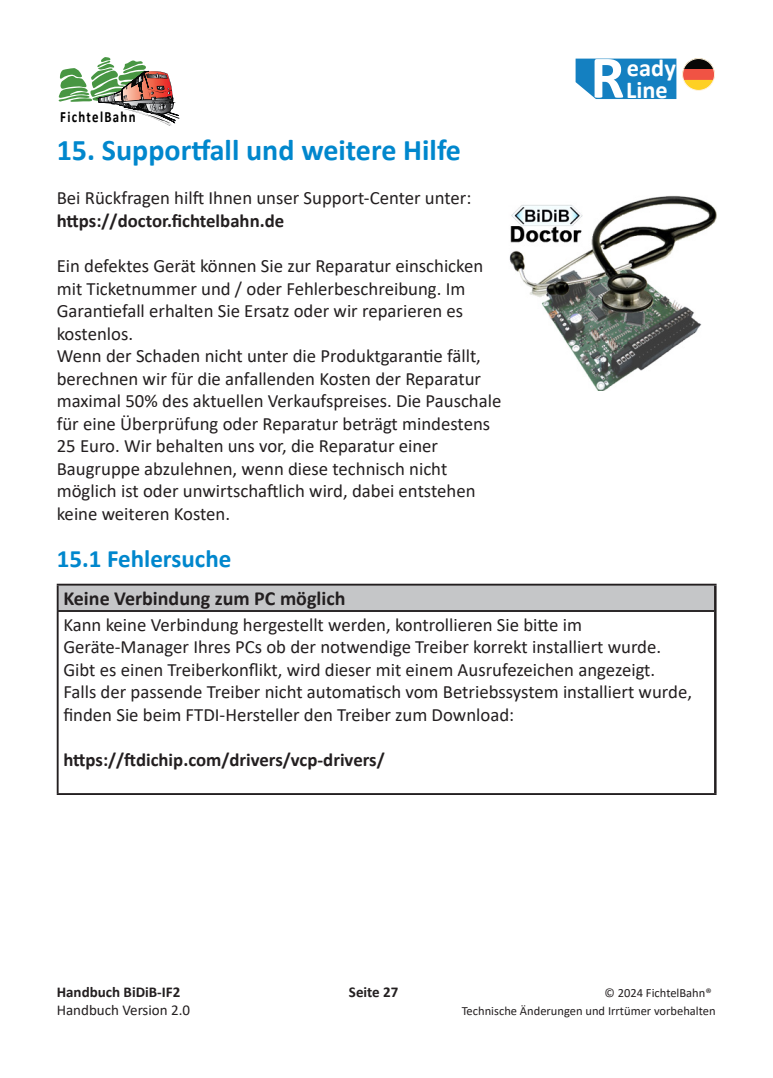
<style>
.page{position:relative;width:773px;height:1078px;background:#fff}
.page>*{position:absolute;margin:0;border:0;box-sizing:border-box;transform-origin:0 0}
.t1{font:700 60.75px "Calibri";color:#fff}
.Inhaltsüberschrift_D{font:700 30px "Calibri";color:#0087cd}
.Unterüberschrift{font:700 25px "Calibri";color:#0087cd}
.t2{font:700 24.25px "Calibri";color:#fff}
.t3{font:700 20px "Calibri";color:#231f20}
.t4{font:18.75px/22.5px "Calibri";color:#231f20}
.t5{font:700 18.75px "Calibri";color:#231f20}
.t6{font:700 15.75px "Calibri";letter-spacing:.1em;color:#000001;scale:.82 1}
.t7{font:700 15px "Calibri";color:#231f20}
.t8{font:15px "Calibri";color:#231f20}
.t9{font:12.5px "Calibri";color:#231f20}
</style>
<div class="page">
<svg style="left:58px;top:57px;width:121px;height:69px"></svg>
<svg style="left:575px;top:58px;width:140px;height:41px"></svg>
<img style="left:509px;top:195px;width:207px;height:195px">
<div style="left:58px;top:584px;width:657px;height:27px;background:#c5c6c8"></div>
<hr style="left:714px;top:585px;width:2px;height:26px;background:#231f20">
<hr style="left:714px;top:611px;width:2px;height:182px;background:#231f20">
<hr style="left:57px;top:583px;width:659px;height:2px;background:#231f20">
<hr style="left:57px;top:585px;width:2px;height:25px;background:#231f20">
<hr style="left:57px;top:610px;width:657px;height:1px;background:#231f20">
<hr style="left:57px;top:611px;width:2px;height:182px;background:#231f20">
<hr style="left:57px;top:793px;width:659px;height:1px;background:#231f20">
<p class="t6" style="left:60px;top:105px;width:93px">FichtelBahn</p>
<h1 class="t1" style="left:590px;top:34px;width:36px">R</h1>
<p class="t2" style="left:627px;top:51px;width:50px">eady</p>
<p class="t2" style="left:626px;top:73px;width:43px">Line</p>
<p class="Inhaltsüberschrift_D" style="left:57px;top:128px;width:406px">15. Supportfall und weitere Hilfe</p>
<p class="t4" style="left:57px;top:186px;width:416px">Bei Rückfragen hilft Ihnen unser Support-Center unter:</p>
<p class="t5" style="left:57px;top:207px;width:229px">https://doctor.fichtelbahn.de</p>
<p class="t4" style="left:57px;top:254px;width:428px">Ein defektes Gerät können Sie zur Reparatur einschicken mit Ticketnummer und / oder Fehlerbeschreibung. Im Garantiefall erhalten Sie Ersatz oder wir reparieren es kostenlos.</p>
<p class="t4" style="left:57px;top:344px;width:446px">Wenn der Schaden nicht unter die Produktgarantie fällt, berechnen wir für die anfallenden Kosten der Reparatur maximal 50% des aktuellen Verkaufspreises. Die Pauschale für eine Überprüfung oder Reparatur beträgt mindestens 25 Euro. Wir behalten uns vor, die Reparatur einer Baugruppe abzulehnen, wenn diese technisch nicht</p>
<p class="t4" style="left:57px;top:479px;width:420px">möglich ist oder unwirtschaftlich wird, dabei entstehen keine weiteren Kosten.</p>
<p class="Unterüberschrift" style="left:57px;top:541px;width:176px">15.1 Fehlersuche</p>
<p class="t3" style="left:63px;top:584px;width:283px">Keine Verbindung zum PC möglich</p>
<p class="t4" style="left:63px;top:612px;width:599px">Kann keine Verbindung hergestellt werden, kontrollieren Sie bitte im<br>Geräte-Manager Ihres PCs ob der notwendige Treiber korrekt installiert wurde.<br>Gibt es einen Treiberkonflikt, wird dieser mit einem Ausrufezeichen angezeigt.</p>
<p class="t4" style="left:63px;top:680px;width:630px">Falls der passende Treiber nicht automatisch vom Betriebssystem installiert wurde, finden Sie beim FTDI-Hersteller den Treiber zum Download:</p>
<p class="t5" style="left:63px;top:746px;width:323px">https://ftdichip.com/drivers/vcp-drivers/</p>
<p class="t7" style="left:57px;top:981px;width:125px">Handbuch BiDiB-IF2</p>
<p class="t9" style="left:604px;top:983px;width:109px">© 2024 FichtelBahn®</p>
<p class="t8" style="left:57px;top:999px;width:135px">Handbuch Version 2.0</p>
<p class="t9" style="left:461px;top:1001px;width:255px">Technische Änderungen und Irrtümer vorbehalten</p>
<p class="t7" style="left:349px;top:981px;width:51px">Seite 27</p>
</div>
